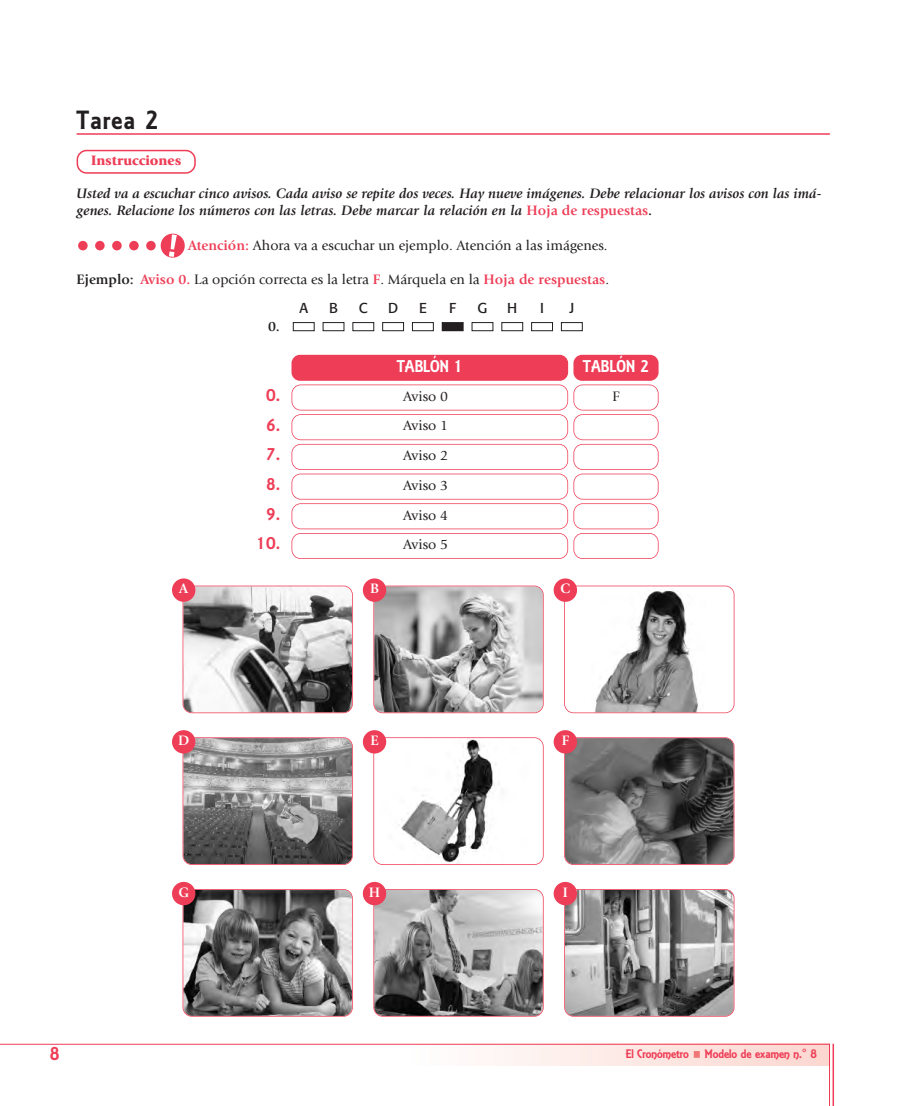
<style>
.page{position:relative;width:915px;height:1106px;background:#fff}
.page>*{position:absolute;margin:0;border:0;box-sizing:border-box;transform-origin:0 0}
.t1{font:25.5px "Gianna";letter-spacing:.05em;color:#231f20}
.t2{font:18px "Gianna";color:#ee3d56}
.t3{font:16.5px "Gianna";color:#fff}
.t4{font:16.5px "Gianna";color:#ee3d56}
.t5{font:italic 700 14.25px/17.1px "Giovanni";letter-spacing:.005em;color:#231f20}
.t6{font:14.25px "Giovanni";color:#231f20}
.t7{font:900 14.25px "Giovanni";color:#ee3d56}
.t8{font:14.25px "Formata";color:#231f20}
.t9{font:700 14.25px "Giovanni";color:#fff}
.t10{font:700 14.25px "Giovanni";color:#231f20}
.t11{font:12px "Gianna";color:#ee3d56}
.s1{font-style:normal;color:#ee3d56}
.s2{font-style:normal}
.s3{font-weight:700;color:#ee3d56}
.s4{font-weight:700}
.s5{font-family:"Lucida Grande"}
</style>
<div class="page">
<hr style="left:77px;top:133px;width:752px;height:2px;background:#ee3d56">
<svg style="left:0;top:1043px;width:829px;height:23px"></svg>
<hr style="left:832px;top:1043px;width:1px;height:63px;background:#ee3d56">
<div style="left:161px;top:234px;width:24px;height:24px;background:#ee3d56;border-radius:50%"></div>
<div style="left:146px;top:241px;width:10px;height:9px;background:#ee3d56;border-radius:50%"></div>
<div style="left:129px;top:241px;width:10px;height:9px;background:#ee3d56;border-radius:50%"></div>
<div style="left:112px;top:241px;width:10px;height:9px;background:#ee3d56;border-radius:50%"></div>
<div style="left:95px;top:241px;width:10px;height:9px;background:#ee3d56;border-radius:50%"></div>
<div style="left:78px;top:241px;width:10px;height:9px;background:#ee3d56;border-radius:50%"></div>
<svg style="left:169px;top:234px;width:8px;height:23px"></svg>
<div style="left:382px;top:322px;width:21px;height:9px;border:1px solid #231f20"></div>
<div style="left:412px;top:322px;width:21px;height:9px;border:1px solid #231f20"></div>
<div style="left:471px;top:322px;width:22px;height:9px;border:1px solid #231f20"></div>
<div style="left:501px;top:322px;width:21px;height:9px;border:1px solid #231f20"></div>
<div style="left:531px;top:322px;width:21px;height:9px;border:1px solid #231f20"></div>
<div style="left:561px;top:322px;width:21px;height:9px;border:1px solid #231f20"></div>
<div style="left:293px;top:322px;width:21px;height:9px;border:1px solid #231f20"></div>
<div style="left:323px;top:322px;width:21px;height:9px;border:1px solid #231f20"></div>
<div style="left:442px;top:323px;width:21px;height:7px;background:#231f20"></div>
<div style="left:442px;top:322px;width:21px;height:9px;border:1px solid #231f20"></div>
<div style="left:352px;top:322px;width:22px;height:9px;border:1px solid #231f20"></div>
<div style="left:291px;top:355px;width:277px;height:26px;background:#ee3d56;border-radius:9px"></div>
<div style="left:291px;top:384px;width:277px;height:26px;border:2px solid #ee3d56;border-radius:9px"></div>
<div style="left:573px;top:355px;width:85px;height:26px;background:#ee3d56;border-radius:9px"></div>
<div style="left:573px;top:384px;width:85px;height:26px;border:2px solid #ee3d56;border-radius:9px"></div>
<div style="left:291px;top:414px;width:277px;height:26px;border:2px solid #ee3d56;border-radius:9px"></div>
<div style="left:573px;top:414px;width:85px;height:26px;border:2px solid #ee3d56;border-radius:9px"></div>
<div style="left:291px;top:444px;width:277px;height:26px;border:2px solid #ee3d56;border-radius:9px"></div>
<div style="left:573px;top:444px;width:85px;height:26px;border:2px solid #ee3d56;border-radius:9px"></div>
<div style="left:291px;top:473px;width:277px;height:26px;border:2px solid #ee3d56;border-radius:9px"></div>
<div style="left:573px;top:473px;width:85px;height:26px;border:2px solid #ee3d56;border-radius:9px"></div>
<div style="left:291px;top:503px;width:277px;height:26px;border:2px solid #ee3d56;border-radius:9px"></div>
<div style="left:573px;top:503px;width:85px;height:26px;border:2px solid #ee3d56;border-radius:9px"></div>
<div style="left:291px;top:533px;width:277px;height:26px;border:2px solid #ee3d56;border-radius:9px"></div>
<div style="left:573px;top:533px;width:85px;height:26px;border:2px solid #ee3d56;border-radius:9px"></div>
<img style="left:183px;top:586px;width:169px;height:126px;border-radius:9px">
<div style="left:182px;top:585px;width:170px;height:128px;border:2px solid #ee3d56;border-radius:9px"></div>
<div style="left:172px;top:578px;width:23px;height:24px;background:#ee3d56;border-radius:50%"></div>
<img style="left:374px;top:586px;width:168px;height:126px;border-radius:9px">
<div style="left:373px;top:585px;width:170px;height:128px;border:2px solid #ee3d56;border-radius:9px"></div>
<div style="left:363px;top:578px;width:23px;height:24px;background:#ee3d56;border-radius:50%"></div>
<img style="left:595px;top:590px;width:103px;height:120px">
<div style="left:564px;top:585px;width:170px;height:128px;border:2px solid #ee3d56;border-radius:9px"></div>
<div style="left:553px;top:578px;width:24px;height:24px;background:#ee3d56;border-radius:50%"></div>
<img style="left:183px;top:738px;width:169px;height:126px;border-radius:9px">
<div style="left:182px;top:737px;width:170px;height:128px;border:2px solid #ee3d56;border-radius:9px"></div>
<div style="left:172px;top:730px;width:23px;height:23px;background:#ee3d56;border-radius:50%"></div>
<img style="left:374px;top:738px;width:168px;height:126px;border-radius:9px">
<div style="left:373px;top:737px;width:170px;height:128px;border:2px solid #ee3d56;border-radius:9px"></div>
<div style="left:363px;top:730px;width:23px;height:23px;background:#ee3d56;border-radius:50%"></div>
<img style="left:564px;top:738px;width:169px;height:126px;border-radius:9px">
<div style="left:564px;top:737px;width:170px;height:128px;border:2px solid #ee3d56;border-radius:9px"></div>
<div style="left:553px;top:730px;width:24px;height:23px;background:#ee3d56;border-radius:50%"></div>
<img style="left:183px;top:889px;width:169px;height:126px;border-radius:9px">
<div style="left:182px;top:889px;width:170px;height:127px;border:2px solid #ee3d56;border-radius:9px"></div>
<div style="left:172px;top:882px;width:23px;height:23px;background:#ee3d56;border-radius:50%"></div>
<img style="left:374px;top:889px;width:168px;height:126px;border-radius:9px">
<div style="left:373px;top:889px;width:170px;height:127px;border:2px solid #ee3d56;border-radius:9px"></div>
<div style="left:363px;top:882px;width:23px;height:23px;background:#ee3d56;border-radius:50%"></div>
<img style="left:564px;top:889px;width:169px;height:126px;border-radius:9px">
<div style="left:564px;top:889px;width:170px;height:127px;border:2px solid #ee3d56;border-radius:9px"></div>
<div style="left:553px;top:882px;width:24px;height:23px;background:#ee3d56;border-radius:50%"></div>
<svg style="left:77px;top:150px;width:119px;height:24px"></svg>
<h1 class="t1" style="left:77px;top:105px;width:84px">Tarea 2</h1>
<p class="t7" style="left:91px;top:155px;width:92px">Instrucciones</p>
<p class="t5" style="left:77px;top:186px;width:746px">Usted va a escuchar cinco avisos. Cada aviso se repite dos veces. Hay nueve imágenes. Debe relacionar los avisos con las imá&shy;genes. Relacione los números con las letras. Debe marcar la relación en la <span class="s1">Hoja de respuestas</span><span class="s2">.</span></p>
<p class="t6" style="left:188px;top:240px;width:421px"><span class="s3">Atención:</span> Ahora va a escuchar un ejemplo. Atención a las imágenes.</p>
<p class="t6" style="left:77px;top:274px;width:534px"><span class="s4">Ejemplo:</span> <span class="s3">Aviso 0.</span> La opción correcta es la letra <span class="s3">F</span>. Márquela en la <span class="s3">Hoja de respuestas</span>.</p>
<p class="t8" style="left:299px;top:302px;width:10px">A</p>
<p class="t8" style="left:329px;top:302px;width:10px">B</p>
<p class="t8" style="left:359px;top:302px;width:10px">C</p>
<p class="t8" style="left:388px;top:302px;width:12px">D</p>
<p class="t8" style="left:419px;top:302px;width:9px">E</p>
<p class="t8" style="left:449px;top:302px;width:8px">F</p>
<p class="t8" style="left:477px;top:302px;width:11px">G</p>
<p class="t8" style="left:507px;top:302px;width:12px">H</p>
<p class="t8" style="left:540px;top:302px;width:5px">I</p>
<p class="t8" style="left:569px;top:302px;width:6px">J</p>
<p class="t10" style="left:268px;top:321px;width:13px">0.</p>
<p class="t3" style="left:396px;top:356px;width:68px">TABLÓN 1</p>
<p class="t4" style="left:266px;top:385px;width:15px">O.</p>
<p class="t6" style="left:403px;top:390px;width:46px">Aviso 0</p>
<p class="t3" style="left:582px;top:356px;width:68px">TABLÓN 2</p>
<p class="t6" style="left:612px;top:390px;width:9px">F</p>
<p class="t4" style="left:266px;top:415px;width:15px">6.</p>
<p class="t6" style="left:403px;top:420px;width:46px">Aviso 1</p>
<p class="t4" style="left:266px;top:445px;width:15px">7.</p>
<p class="t6" style="left:403px;top:450px;width:46px">Aviso 2</p>
<p class="t4" style="left:266px;top:474px;width:15px">8.</p>
<p class="t6" style="left:403px;top:479px;width:46px">Aviso 3</p>
<p class="t4" style="left:266px;top:504px;width:15px">9.</p>
<p class="t6" style="left:403px;top:509px;width:46px">Aviso 4</p>
<p class="t4" style="left:256px;top:534px;width:25px">1O.</p>
<p class="t6" style="left:403px;top:539px;width:46px">Aviso 5</p>
<p class="t9" style="left:179px;top:583px;width:10px">A</p>
<p class="t9" style="left:370px;top:583px;width:10px">B</p>
<p class="t9" style="left:560px;top:583px;width:11px">C</p>
<p class="t9" style="left:178px;top:734px;width:13px">D</p>
<p class="t9" style="left:370px;top:734px;width:10px">E</p>
<p class="t9" style="left:561px;top:734px;width:9px">F</p>
<p class="t9" style="left:178px;top:886px;width:12px">G</p>
<p class="t9" style="left:369px;top:886px;width:13px">H</p>
<p class="t9" style="left:562px;top:886px;width:7px">I</p>
<p class="t2" style="left:50px;top:1043px;width:11px">8</p>
<p class="t11" style="left:625px;top:1046px;width:64px">El Cronómetro</p>
<p class="t11" style="left:704px;top:1046px;width:114px">Modelo de examen n.<span class="s5">°</span> 8</p>
</div>
